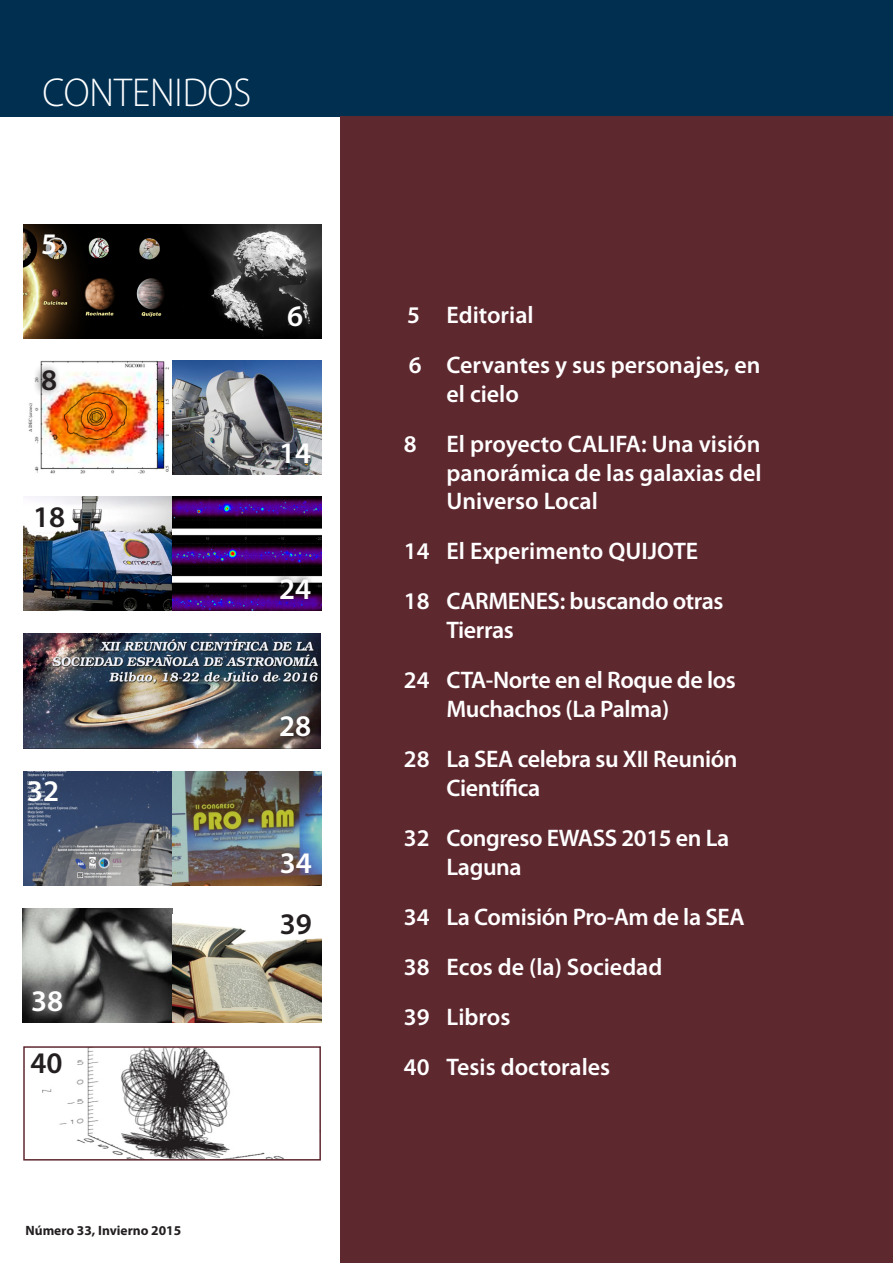
<style>
.page{position:relative;width:893px;height:1263px;background:#fff}
.page>*{position:absolute;margin:0;border:0;box-sizing:border-box;transform-origin:0 0}
.t1{font:300 40.5px "Myriad Pro";color:#fff;scale:.95 1}
.TOC_list{font:600 30px "Myriad Pro";color:#fff}
.TOC_list-2{font:600 30px "Myriad Pro";color:#231f20}
.TOC_list-3{font:600 24px/28.8px "Myriad Pro";letter-spacing:-.005em;color:#fff}
.t2{font:700 13.5px "Myriad Pro";color:#231f20}
</style>
<div class="page">
<div style="left:0;top:0;width:893px;height:117px;background:#002f50"></div>
<div style="left:340px;top:117px;width:553px;height:1146px;background:#5e282f"></div>
<img style="left:23px;top:634px;width:298px;height:114px">
<img style="left:42px;top:1049px;width:240px;height:108px">
<div style="left:23px;top:1046px;width:298px;height:114px;border:2px solid #5e282f"></div>
<img style="left:22px;top:908px;width:151px;height:115px">
<div style="left:23px;top:982px;width:48px;height:38px;background:#fff;opacity:.75"></div>
<img style="left:173px;top:922px;width:148px;height:101px">
<div style="left:272px;top:905px;width:48px;height:38px;background:#fff"></div>
<img style="left:23px;top:224px;width:298px;height:114px">
<div style="left:278px;top:298px;width:30px;height:36px;background:#231f20;opacity:.75"></div>
<img style="left:28px;top:360px;width:293px;height:115px">
<img style="left:23px;top:771px;width:298px;height:114px">
<img style="left:23px;top:497px;width:298px;height:114px">
<div style="left:270px;top:570px;width:46px;height:36px;background:#231f20;opacity:.75"></div>
<div style="left:33px;top:226px;width:28px;height:36px;background:#231f20;opacity:.75"></div>
<div style="left:32px;top:363px;width:30px;height:35px;background:#231f20;opacity:.75"></div>
<p class="t1" style="left:43px;top:68px;width:221px">CONTENIDOS</p>
<p class="TOC_list" style="left:41px;top:225px;width:18px">5</p>
<p class="TOC_list-2" style="left:41px;top:361px;width:18px">8</p>
<p class="TOC_list-2" style="left:33px;top:497px;width:34px">18</p>
<p class="TOC_list" style="left:27px;top:772px;width:34px">32</p>
<p class="TOC_list" style="left:31px;top:982px;width:34px">38</p>
<p class="TOC_list-2" style="left:30px;top:1043px;width:34px">40</p>
<p class="TOC_list" style="left:287px;top:297px;width:18px">6</p>
<p class="TOC_list" style="left:279px;top:433px;width:34px">14</p>
<p class="TOC_list" style="left:279px;top:570px;width:34px">24</p>
<p class="TOC_list" style="left:279px;top:707px;width:34px">28</p>
<p class="TOC_list" style="left:280px;top:844px;width:34px">34</p>
<p class="TOC_list-2" style="left:280px;top:904px;width:34px">39</p>
<p class="t2" style="left:26px;top:1221px;width:157px">Número 33, Invierno 2015</p>
<p class="TOC_list-3" style="left:407px;top:300px;width:128px">5 Editorial</p>
<p class="TOC_list-3" style="left:446px;top:350px;width:316px;text-indent:-38px">6 Cervantes y sus personajes, en el cielo</p>
<p class="TOC_list-3" style="left:446px;top:429px;width:317px;text-align:justify;text-indent:-43px">8 El proyecto CALIFA: Una visión panorámica de las galaxias del Universo Local</p>
<p class="TOC_list-3" style="left:404px;top:536px;width:296px">14 El Experimento QUIJOTE</p>
<p class="TOC_list-3" style="left:446px;top:586px;width:279px;text-indent:-43px">18 CARMENES: buscando otras<br>Tierras</p>
<p class="TOC_list-3" style="left:446px;top:665px;width:291px;text-indent:-43px">24 CTA-Norte en el Roque de los<br>Muchachos (La Palma)</p>
<p class="TOC_list-3" style="left:446px;top:744px;width:293px;text-indent:-43px">28 La SEA celebra su XII Reunión<br>Científica</p>
<p class="TOC_list-3" style="left:446px;top:823px;width:284px;text-indent:-43px">32 Congreso EWASS 2015 en La<br>Laguna</p>
<p class="TOC_list-3" style="left:404px;top:902px;width:342px">34 La Comisión Pro-Am de la SEA</p>
<p class="TOC_list-3" style="left:404px;top:952px;width:260px">38 Ecos de (la) Sociedad</p>
<p class="TOC_list-3" style="left:404px;top:1002px;width:108px">39 Libros</p>
<p class="TOC_list-3" style="left:404px;top:1052px;width:208px">40 Tesis doctorales</p>
</div>
